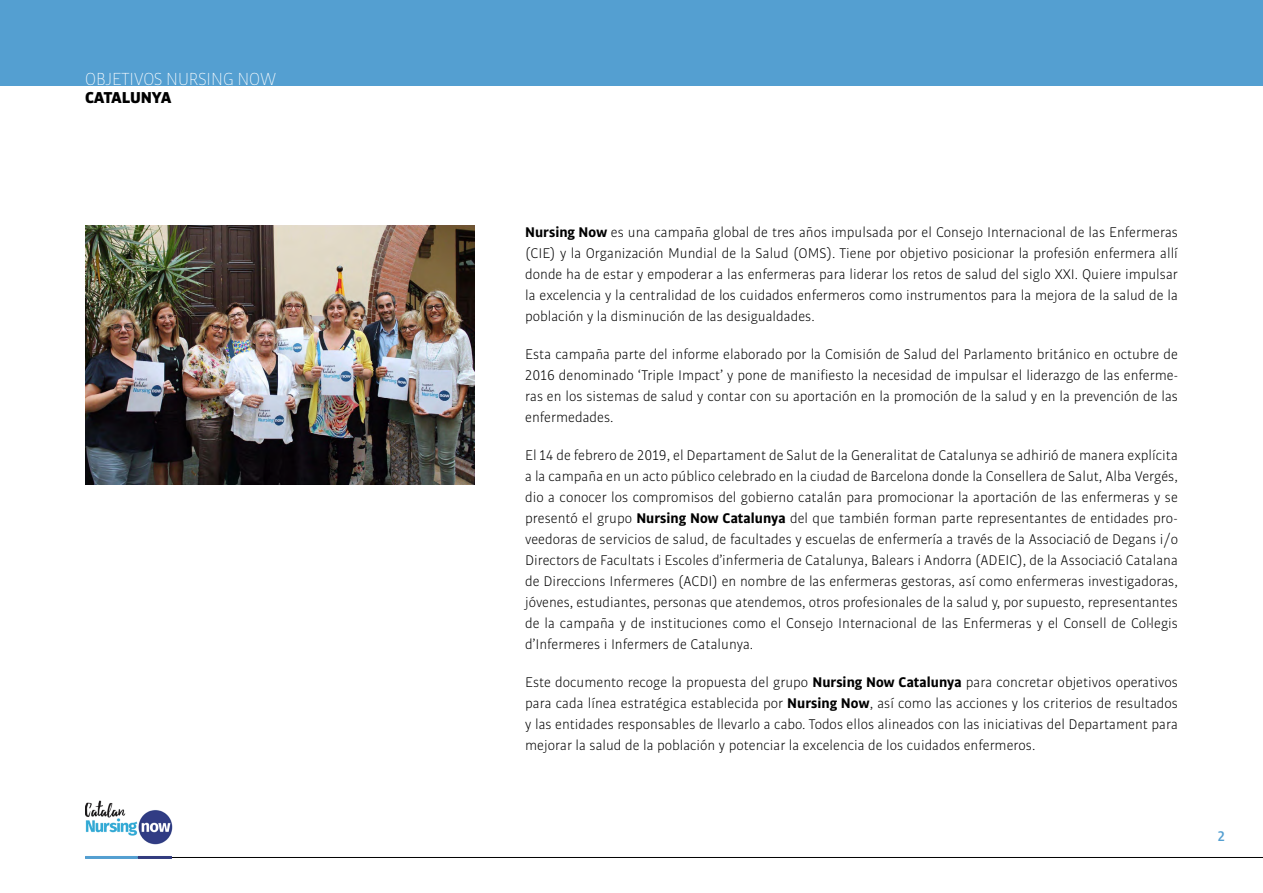
<style>
.page{position:relative;width:1263px;height:893px;background:#fff}
.page>*{position:absolute;margin:0;border:0;box-sizing:border-box;transform-origin:0 0}
.t1{font:100 18.75px "Bulo";color:#fff}
.t2{font:900 16.95px "Bulo";color:#000}
.t3{font:300 15px/21px "Bulo";color:#000;text-align:justify}
.t4{font:500 15px "Bulo";color:#549fd1}
.s1{font-weight:700}
</style>
<div class="page">
<img style="left:85px;top:800px;width:88px;height:44px">
<hr style="left:85px;top:857px;width:1178px;height:1px;background:#000">
<hr style="left:85px;top:856px;width:53px;height:3px;background:#549fd1">
<hr style="left:138px;top:856px;width:34px;height:3px;background:#333c7f">
<div style="left:0;top:0;width:1263px;height:85px;background:#549fd1"></div>
<img style="left:85px;top:225px;width:389px;height:260px">
<p class="t1" style="left:85px;top:68px;width:193px">OBJETIVOS NURSING NOW</p>
<p class="t2" style="left:85px;top:86px;width:88px">CATALUNYA</p>
<p class="t3" style="left:525px;top:222px;width:654px"><span class="s1">Nursing Now</span> es una campaña global de tres años impulsada por el Consejo Internacional de las Enfermeras (CIE) y la Organización Mundial de la Salud (OMS). Tiene por objetivo posicionar la profesión enfermera allí donde ha de estar y empoderar a las enfermeras para liderar los retos de salud del siglo XXI. Quiere impulsar la excelencia y la centralidad de los cuidados enfermeros como instrumentos para la mejora de la salud de la población y la disminución de las desigualdades.</p>
<p class="t3" style="left:525px;top:344px;width:654px">Esta campaña parte del informe elaborado por la Comisión de Salud del Parlamento británico en octubre de 2016 denominado ‘Triple Impact’ y pone de manifiesto la necesidad de impulsar el liderazgo de las enferme&shy;ras en los sistemas de salud y contar con su aportación en la promoción de la salud y en la prevención de las enfermedades.</p>
<p class="t3" style="left:525px;top:445px;width:654px">El 14 de febrero de 2019, el Departament de Salut de la Generalitat de Catalunya se adhirió de manera explícita a la campaña en un acto público celebrado en la ciudad de Barcelona donde la Consellera de Salut, Alba Vergés, dio a conocer los compromisos del gobierno catalán para promocionar la aportación de las enfermeras y se presentó el grupo <span class="s1">Nursing Now Catalunya</span> del que también forman parte representantes de entidades pro&shy;veedoras de servicios de salud, de facultades y escuelas de enfermería a través de la Associació de Degans i/o Directors de Facultats i Escoles d’infermeria de Catalunya, Balears i Andorra (ADEIC), de la Associació Catalana de Direccions Infermeres (ACDI) en nombre de las enfermeras gestoras, así como enfermeras investigadoras, jóvenes, estudiantes, personas que atendemos, otros profesionales de la salud y, por supuesto, representantes de la campaña y de instituciones como el Consejo Internacional de las Enfermeras y el Consell de Col·legis d’Infermeres i Infermers de Catalunya.</p>
<p class="t3" style="left:525px;top:672px;width:654px">Este documento recoge la propuesta del grupo <span class="s1">Nursing Now Catalunya</span> para concretar objetivos operativos para cada línea estratégica establecida por <span class="s1">Nursing Now</span>, así como las acciones y los criterios de resultados y las entidades responsables de llevarlo a cabo. Todos ellos alineados con las iniciativas del Departament para mejorar la salud de la población y potenciar la excelencia de los cuidados enfermeros.</p>
<p class="t4" style="left:1218px;top:827px;width:9px">2</p>
</div>
